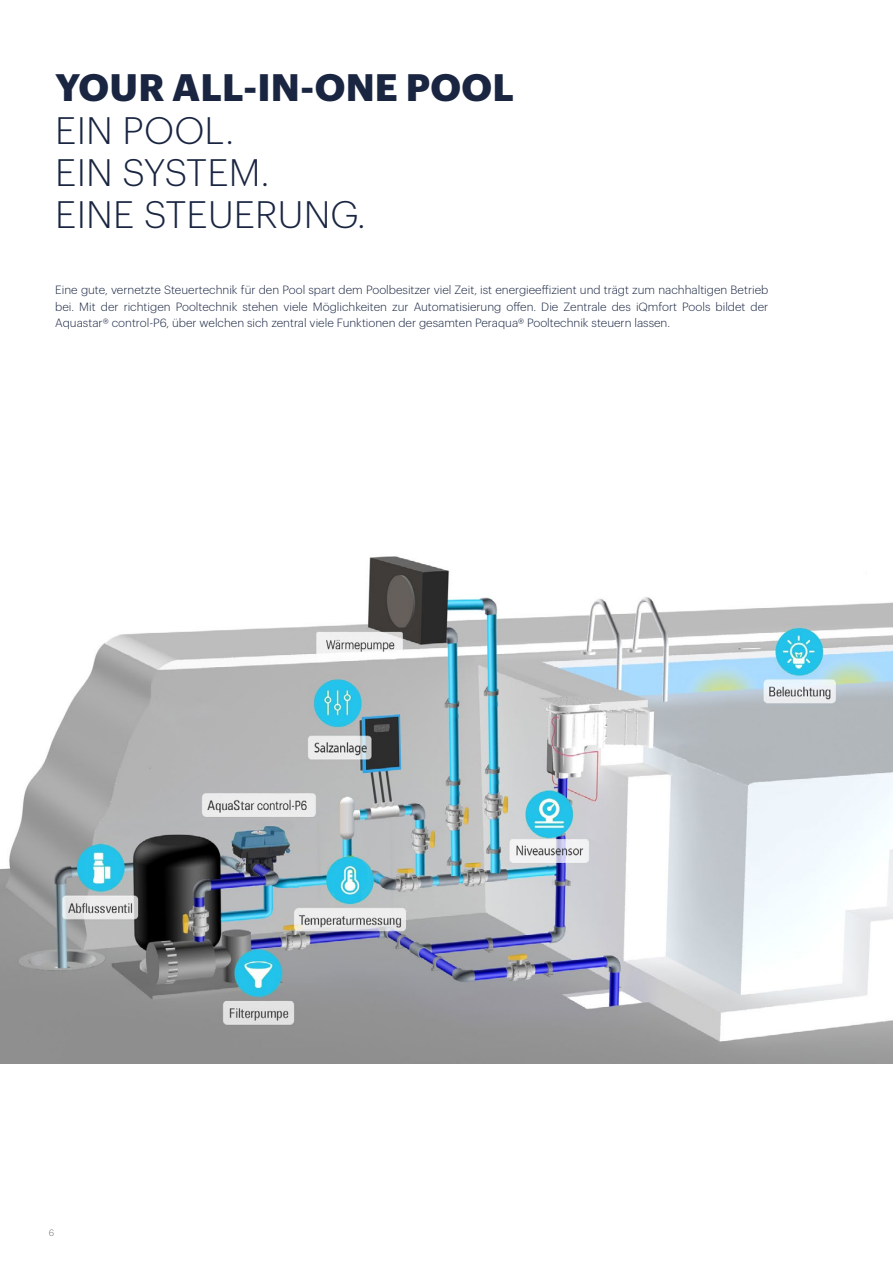
<style>
.page{position:relative;width:893px;height:1263px;background:#fff}
.page>*{position:absolute;margin:0;border:0;box-sizing:border-box;transform-origin:0 0}
.t1{font:300 37.5px/42px "Graphik LC";letter-spacing:.005em;color:#192541}
.t2{font:700 37.5px "Graphik LC";letter-spacing:.005em;color:#192541}
.t3{font:300 11.7px/16.5px "Graphik LC";color:#192541;text-align:justify}
.t4{font:300 9px "Graphik LC";color:#706f6f}
</style>
<div class="page">
<img style="left:0;top:556px;width:893px;height:508px">
<h1 class="t2" style="left:55px;top:58px;width:460px">YOUR ALL-IN-ONE POOL</h1>
<h1 class="t1" style="left:55px;top:107px;width:312px">EIN POOL.<br>EIN SYSTEM.<br>EINE STEUERUNG.</h1>
<p class="t3" style="left:55px;top:281px;width:715px">Eine gute, vernetzte Steuertechnik für den Pool spart dem Poolbesitzer viel Zeit, ist energieeffizient und trägt zum nachhaltigen Betrieb bei. Mit der richtigen Pooltechnik stehen viele Möglichkeiten zur Automatisierung offen. Die Zentrale des iQmfort Pools bildet der Aquastar® control-P6, über welchen sich zentral viele Funktionen der gesamten Peraqua® Pooltechnik steuern lassen.</p>
<p class="t4" style="left:49px;top:1226px;width:7px">6</p>
</div>
